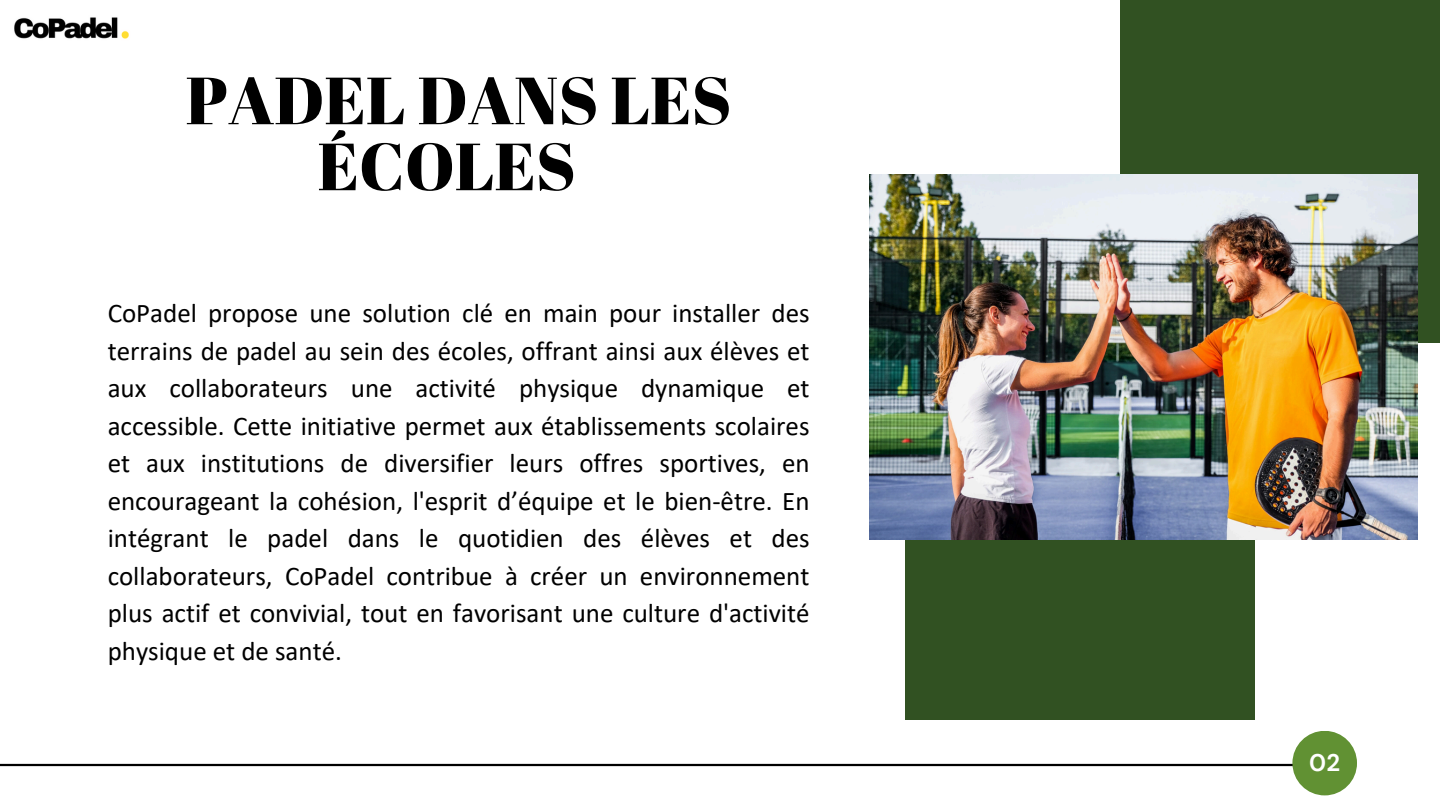
<style>
.page{position:relative;width:1440px;height:810px;background:#fff}
.page>*{position:absolute;margin:0;border:0;box-sizing:border-box;transform-origin:0 0}
.t1{font:66.5px/66px "Abril Fatface";color:#000;text-align:center}
.t2{font:27px/37.5px "Calibri";color:#000;text-align:justify}
.t3{font:700 24px "DM Sans";color:#fff}
</style>
<div class="page">
<div style="left:1120px;top:0;width:320px;height:342px;background:#315122"></div>
<div style="left:906px;top:335px;width:349px;height:384px;background:#315122"></div>
<hr style="left:0;top:764px;width:1325px;height:2px;background:#000">
<div style="left:1292px;top:731px;width:65px;height:64px;background:#619133;border-radius:50%"></div>
<img style="left:14px;top:17px;width:115px;height:22px">
<img style="left:870px;top:175px;width:547px;height:365px">
<h1 class="t1" style="left:186px;top:66px;width:547px">PADEL DANS LES<br>ÉCOLES</h1>
<p class="t2" style="left:108px;top:297px;width:703px">CoPadel propose une solution clé en main pour installer des terrains de padel au sein des écoles, offrant ainsi aux élèves et aux collaborateurs une activité physique dynamique et accessible. Cette initiative permet aux établissements scolaires et aux institutions de diversifier leurs offres sportives, en encourageant la cohésion, l'esprit d’équipe et le bien-être. En intégrant le padel dans le quotidien des élèves et des collaborateurs, CoPadel contribue à créer un environnement plus actif et convivial, tout en favorisant une culture d'activité physique et de santé.</p>
<p class="t3" style="left:1309px;top:748px;width:32px">02</p>
</div>
